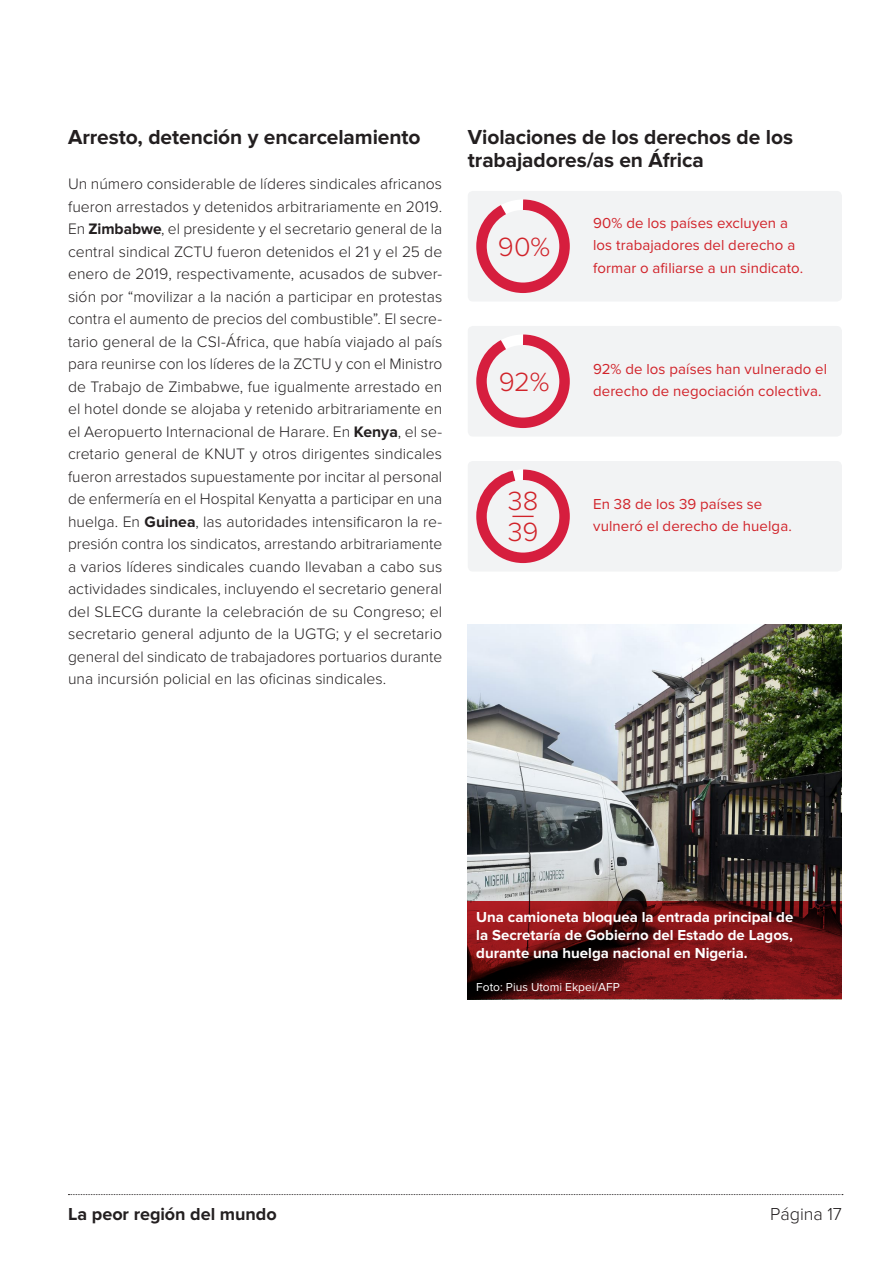
<style>
.page{position:relative;width:893px;height:1263px;background:#fff}
.page>*{position:absolute;margin:0;border:0;box-sizing:border-box;transform-origin:0 0}
.Introduction{font:300 27.3px "Proxima Nova";color:#d1232a}
.Title_03{font:700 21px/22.5px "Proxima Nova";letter-spacing:-.005em;color:#231f20}
.Text_-_1col{font:700 18px "Proxima Nova";color:#231f20}
.Text_-_1col-2{font:300 18px "Proxima Nova";letter-spacing:-.005em;color:#231f20}
.Text_-_2col{font:300 15.75px/22.5px "Proxima Nova";color:#231f20;text-align:justify}
.Introduction-2{font:15px/22.5px "Proxima Nova";letter-spacing:.005em;color:#d1232a}
.Legence_photo{font:700 15px/18px "Proxima Nova";color:#fff;text-align:justify}
.Credit_photo{font:12px "Proxima Nova";color:#fff}
.s1{font-weight:700}
</style>
<div class="page">
<svg style="left:68px;top:1194px;width:775px;height:1px"></svg>
<div style="left:468px;top:191px;width:374px;height:111px;background:#f2f3f4;border-radius:5px"></div>
<svg style="left:476px;top:199px;width:94px;height:94px"></svg>
<div style="left:468px;top:326px;width:374px;height:111px;background:#f2f3f4;border-radius:5px"></div>
<svg style="left:476px;top:334px;width:94px;height:94px"></svg>
<div style="left:468px;top:461px;width:374px;height:111px;background:#f2f3f4;border-radius:5px"></div>
<svg style="left:476px;top:469px;width:94px;height:95px"></svg>
<img style="left:468px;top:625px;width:374px;height:277px">
<svg style="left:468px;top:902px;width:374px;height:97px;background:#6d1113"></svg>
<p class="Title_03" style="left:68px;top:126px;width:354px">Arresto, detención y encarcelamiento</p>
<p class="Text_-_2col" style="left:68px;top:173px;width:376px">Un número considerable de líderes sindicales africanos fueron arrestados y detenidos arbitrariamente en 2019.<br>En <span class="s1">Zimbabwe</span>, el presidente y el secretario general de la central sindical ZCTU fueron detenidos el 21 y el 25 de enero de 2019, respectivamente, acusados de subver&shy;sión por “movilizar a la nación a participar en protestas contra el aumento de precios del combustible”. El secre&shy;tario general de la CSI-África, que había viajado al país para reunirse con los líderes de la ZCTU y con el Ministro de Trabajo de Zimbabwe, fue igualmente arrestado en el hotel donde se alojaba y retenido arbitrariamente en el Aeropuerto Internacional de Harare. En <span class="s1">Kenya</span>, el se&shy;cretario general de KNUT y otros dirigentes sindicales fueron arrestados supuestamente por incitar al personal de enfermería en el Hospital Kenyatta a participar en una huelga. En <span class="s1">Guinea</span>, las autoridades intensificaron la re&shy;presión contra los sindicatos, arrestando arbitrariamente a varios líderes sindicales cuando llevaban a cabo sus actividades sindicales, incluyendo el secretario general del SLECG durante la celebración de su Congreso; el secretario general adjunto de la UGTG; y el secretario general del sindicato de trabajadores portuarios durante una incursión policial en las oficinas sindicales.</p>
<p class="Title_03" style="left:468px;top:126px;width:327px">Violaciones de los derechos de los trabajadores/as en África</p>
<p class="Introduction" style="left:498px;top:231px;width:54px">90%</p>
<p class="Introduction" style="left:499px;top:366px;width:52px">92%</p>
<p class="Introduction" style="left:508px;top:485px;width:32px">38</p>
<p class="Introduction" style="left:512px;top:498px;width:24px">—</p>
<p class="Introduction" style="left:508px;top:516px;width:32px">39</p>
<p class="Introduction-2" style="left:593px;top:212px;width:212px">90% de los países excluyen a los trabajadores del derecho a formar o afiliarse a un sindicato.</p>
<p class="Introduction-2" style="left:593px;top:358px;width:236px">92% de los países han vulnerado el</p>
<p class="Introduction-2" style="left:593px;top:380px;width:230px">derecho de negociación colectiva.</p>
<p class="Introduction-2" style="left:593px;top:493px;width:200px">En 38 de los 39 países se vulneró el derecho de huelga.</p>
<p class="Legence_photo" style="left:476px;top:908px;width:319px">Una camioneta bloquea la entrada principal de la Secretaría de Gobierno del Estado de Lagos, durante una huelga nacional en Nigeria.</p>
<p class="Credit_photo" style="left:476px;top:980px;width:145px">Foto: Pius Utomi Ekpei/AFP</p>
<p class="Text_-_1col" style="left:68px;top:1204px;width:210px">La peor región del mundo</p>
<p class="Text_-_1col-2" style="left:770px;top:1204px;width:73px">Página 17</p>
</div>
